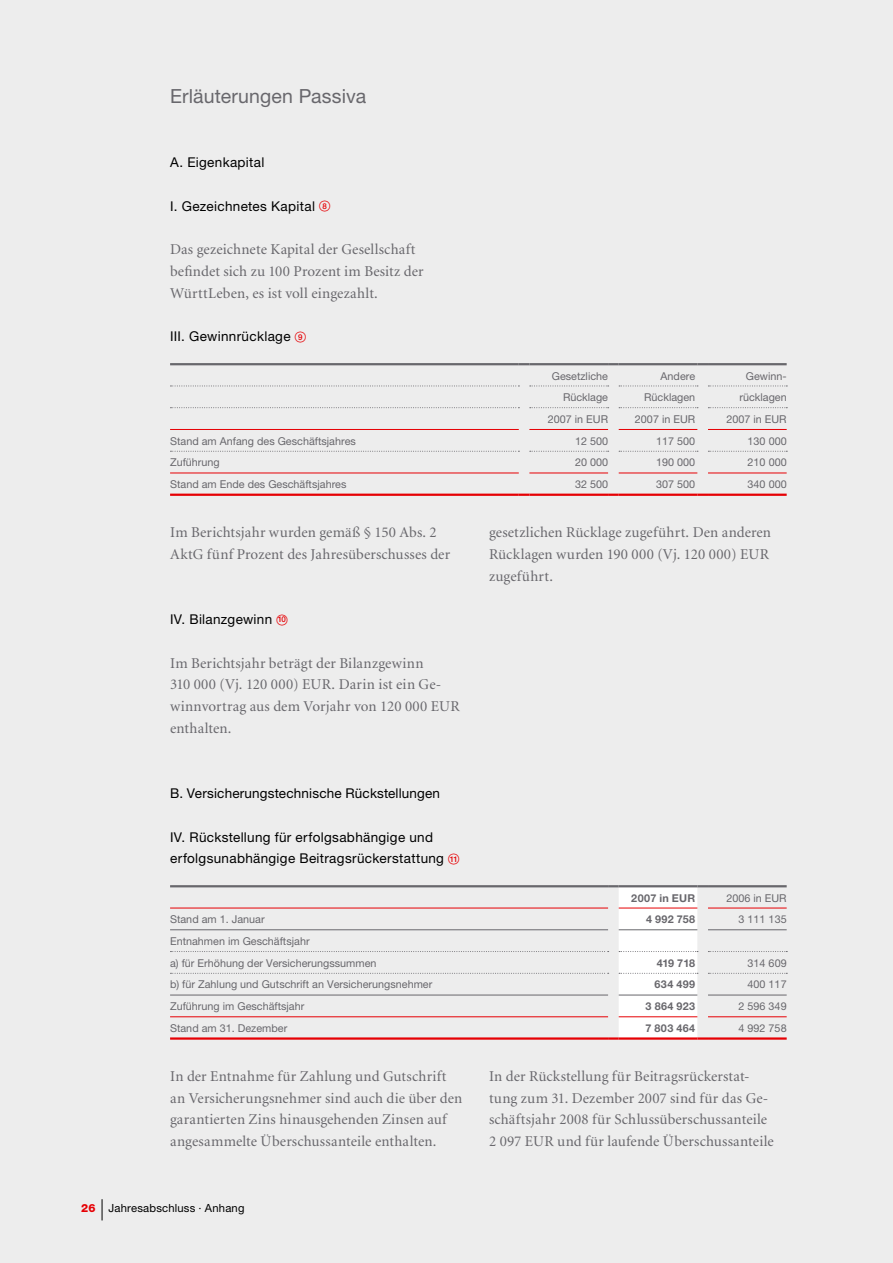
<style>
.page{position:relative;width:893px;height:1263px;background:#ededed}
.page>*{position:absolute;margin:0;border:0;box-sizing:border-box;transform-origin:0 0}
.t1{font:19.5px "Helvetica Neue";letter-spacing:.005em;color:#68676c}
.t2{font:15px/21.8px "Minion";letter-spacing:.01em;color:#68676c}
.t3{font:13.5px/21.8px "Helvetica Neue";letter-spacing:.025em;color:#000}
.t4{font:11.25px "Helvetica Neue";letter-spacing:.02em;color:#000}
.t5{font:10.8px/21.8px "Helvetica Neue";color:#68676c}
.t6{font:700 10.8px "Helvetica Neue";letter-spacing:.035em;color:#68676c}
.s1{font-weight:500;font-size:7.95px;color:#e60004}
.s2{font-weight:800;color:#e60004}
</style>
<div class="page">
<hr style="left:170px;top:429px;width:349px;height:1px;background:#e60004">
<hr style="left:529px;top:429px;width:79px;height:1px;background:#e60004">
<svg style="left:608px;top:494px;width:11px;height:2px"></svg>
<hr style="left:170px;top:363px;width:349px;height:2px;background:#68676c">
<svg style="left:519px;top:363px;width:10px;height:2px"></svg>
<hr style="left:529px;top:363px;width:79px;height:2px;background:#68676c">
<svg style="left:608px;top:363px;width:11px;height:2px"></svg>
<hr style="left:619px;top:363px;width:78px;height:2px;background:#68676c">
<svg style="left:697px;top:363px;width:11px;height:2px"></svg>
<hr style="left:708px;top:363px;width:79px;height:2px;background:#68676c">
<hr style="left:619px;top:429px;width:78px;height:1px;background:#e60004">
<hr style="left:708px;top:429px;width:79px;height:1px;background:#e60004">
<svg style="left:697px;top:494px;width:11px;height:2px"></svg>
<svg style="left:170px;top:451px;width:349px;height:1px"></svg>
<svg style="left:530px;top:451px;width:79px;height:1px"></svg>
<svg style="left:619px;top:451px;width:79px;height:1px"></svg>
<svg style="left:708px;top:451px;width:79px;height:1px"></svg>
<svg style="left:170px;top:386px;width:349px;height:1px"></svg>
<svg style="left:530px;top:386px;width:79px;height:1px"></svg>
<svg style="left:170px;top:407px;width:349px;height:1px"></svg>
<svg style="left:530px;top:407px;width:79px;height:1px"></svg>
<hr style="left:170px;top:473px;width:349px;height:1px;background:#e60004">
<hr style="left:529px;top:473px;width:79px;height:1px;background:#e60004">
<hr style="left:619px;top:473px;width:78px;height:1px;background:#e60004">
<hr style="left:708px;top:473px;width:79px;height:1px;background:#e60004">
<hr style="left:170px;top:494px;width:349px;height:2px;background:#e60004">
<svg style="left:519px;top:494px;width:10px;height:2px"></svg>
<hr style="left:529px;top:494px;width:79px;height:2px;background:#e60004">
<hr style="left:619px;top:494px;width:78px;height:2px;background:#e60004">
<hr style="left:708px;top:494px;width:79px;height:2px;background:#e60004">
<svg style="left:619px;top:386px;width:79px;height:1px"></svg>
<svg style="left:619px;top:407px;width:79px;height:1px"></svg>
<svg style="left:708px;top:386px;width:79px;height:1px"></svg>
<svg style="left:708px;top:407px;width:79px;height:1px"></svg>
<svg style="left:170px;top:885px;width:617px;height:155px"></svg>
<svg style="left:102px;top:1199px;width:1px;height:21px"></svg>
<h1 class="t1" style="left:170px;top:85px;width:198px">Erläuterungen Passiva</h1>
<p class="t3" style="left:170px;top:151px;width:96px">A. Eigenkapital</p>
<p class="t3" style="left:170px;top:195px;width:158px">I. Gezeichnetes Kapital <span class="s1">8</span></p>
<p class="t2" style="left:170px;top:239px;width:255px">Das gezeichnete Kapital der Gesellschaft befindet sich zu 100 Prozent im Besitz der<br>WürttLeben, es ist voll eingezahlt.</p>
<p class="t3" style="left:170px;top:325px;width:134px">III. Gewinnrücklage <span class="s1">9</span></p>
<p class="t5" style="left:552px;top:365px;width:58px">Gesetzliche</p>
<p class="t5" style="left:661px;top:365px;width:36px">Andere</p>
<p class="t5" style="left:746px;top:365px;width:42px">Gewinn-</p>
<p class="t5" style="left:563px;top:386px;width:47px">Rücklage</p>
<p class="t5" style="left:644px;top:386px;width:53px">Rücklagen</p>
<p class="t5" style="left:739px;top:386px;width:49px">rücklagen</p>
<p class="t5" style="left:548px;top:408px;width:62px">2007 in EUR</p>
<p class="t5" style="left:635px;top:408px;width:62px">2007 in EUR</p>
<p class="t5" style="left:726px;top:408px;width:62px">2007 in EUR</p>
<p class="t5" style="left:170px;top:430px;width:187px">Stand am Anfang des Geschäftsjahres</p>
<p class="t5" style="left:575px;top:430px;width:35px">12 500</p>
<p class="t5" style="left:656px;top:430px;width:41px">117 500</p>
<p class="t5" style="left:748px;top:430px;width:41px">130 000</p>
<p class="t5" style="left:170px;top:451px;width:51px">Zuführung</p>
<p class="t5" style="left:575px;top:451px;width:35px">20 000</p>
<p class="t5" style="left:656px;top:451px;width:41px">190 000</p>
<p class="t5" style="left:748px;top:451px;width:41px">210 000</p>
<p class="t5" style="left:170px;top:473px;width:178px">Stand am Ende des Geschäftsjahres</p>
<p class="t5" style="left:575px;top:473px;width:35px">32 500</p>
<p class="t5" style="left:656px;top:473px;width:41px">307 500</p>
<p class="t5" style="left:748px;top:473px;width:41px">340 000</p>
<p class="t2" style="left:170px;top:522px;width:282px">Im Berichtsjahr wurden gemäß § 150 Abs. 2<br>AktG fünf Prozent des Jahresüberschusses der</p>
<p class="t3" style="left:170px;top:608px;width:117px">IV. Bilanzgewinn <span class="s1">10</span></p>
<p class="t2" style="left:170px;top:652px;width:291px">Im Berichtsjahr beträgt der Bilanzgewinn<br>310 000 (Vj. 120 000) EUR. Darin ist ein Ge&shy;winnvortrag aus dem Vorjahr von 120 000 EUR enthalten.</p>
<p class="t3" style="left:170px;top:782px;width:271px">B. Versicherungstechnische Rückstellungen</p>
<p class="t3" style="left:170px;top:826px;width:289px">IV. Rückstellung für erfolgsabhängige und erfolgsunabhängige Beitragsrückerstattung <span class="s1">11</span></p>
<p class="t2" style="left:489px;top:522px;width:284px">gesetzlichen Rücklage zugeführt. Den anderen<br>Rücklagen wurden 190 000 (Vj. 120 000) EUR zugeführt.</p>
<p class="t6" style="left:631px;top:891px;width:65px">2007 in EUR</p>
<p class="t5" style="left:726px;top:887px;width:62px">2006 in EUR</p>
<p class="t5" style="left:170px;top:908px;width:96px">Stand am 1. Januar</p>
<p class="t6" style="left:646px;top:912px;width:51px">4 992 758</p>
<p class="t5" style="left:738px;top:908px;width:50px">3 111 135</p>
<p class="t5" style="left:170px;top:930px;width:208px">Entnahmen im Geschäftsjahr<br>a) für Erhöhung der Versicherungssummen</p>
<p class="t6" style="left:657px;top:956px;width:40px">419 718</p>
<p class="t5" style="left:748px;top:952px;width:41px">314 609</p>
<p class="t5" style="left:170px;top:973px;width:264px">b) für Zahlung und Gutschrift an Versicherungsnehmer</p>
<p class="t6" style="left:655px;top:978px;width:42px">634 499</p>
<p class="t5" style="left:748px;top:973px;width:41px">400 117</p>
<p class="t5" style="left:170px;top:995px;width:136px">Zuführung im Geschäftsjahr</p>
<p class="t6" style="left:646px;top:999px;width:51px">3 864 923</p>
<p class="t5" style="left:738px;top:995px;width:50px">2 596 349</p>
<p class="t5" style="left:170px;top:1017px;width:119px">Stand am 31. Dezember</p>
<p class="t6" style="left:645px;top:1021px;width:51px">7 803 464</p>
<p class="t5" style="left:738px;top:1017px;width:50px">4 992 758</p>
<p class="t2" style="left:170px;top:1066px;width:294px">In der Entnahme für Zahlung und Gutschrift an Versicherungsnehmer sind auch die über den garantierten Zins hinausgehenden Zinsen auf angesammelte Überschussanteile enthalten.</p>
<p class="t2" style="left:489px;top:1066px;width:286px">In der Rückstellung für Beitragsrückerstat&shy;tung zum 31. Dezember 2007 sind für das Ge&shy;schäftsjahr 2008 für Schlussüberschussanteile 2 097 EUR und für laufende Überschussanteile</p>
<p class="t4" style="left:81px;top:1201px;width:165px"><span class="s2">26</span> Jahresabschluss · Anhang</p>
</div>
